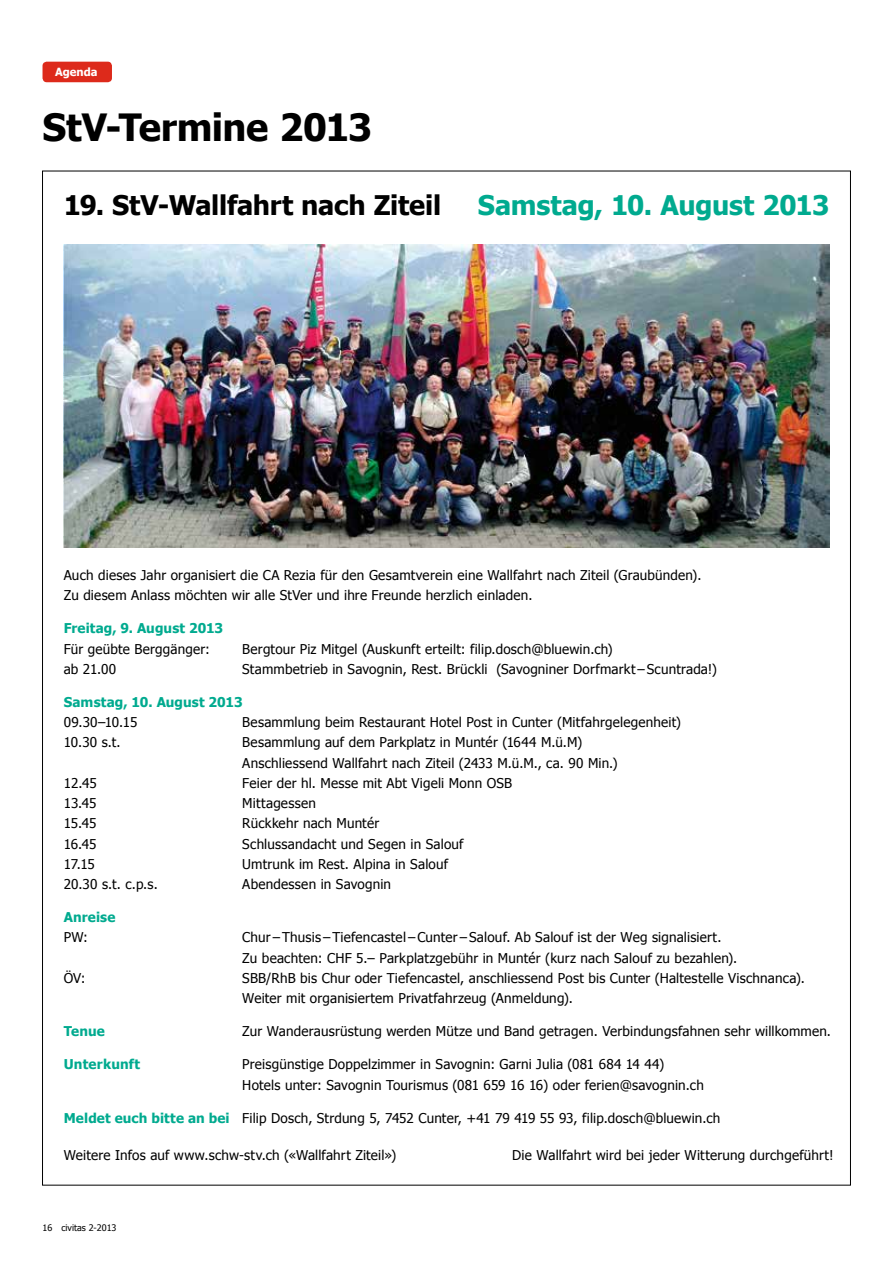
<style>
.page{position:relative;width:893px;height:1263px;background:#fff}
.page>*{position:absolute;margin:0;border:0;box-sizing:border-box;transform-origin:0 0}
.t1{font:700 37.5px "Tahoma";letter-spacing:-.01em;color:#000}
.t2{font:700 27px "Tahoma";letter-spacing:-.01em;color:#000}
.t3{font:700 27px "Tahoma";letter-spacing:-.005em;color:#00aa8f}
.t4{font:13.5px/20.2px "Tahoma";letter-spacing:.015em;color:#000}
.t5{font:700 13.5px "Tahoma";letter-spacing:.01em;color:#00aa8f}
.t6{font:700 11.25px "Tahoma";color:#fff}
.t7{font:9px "Tahoma";color:#000}
.s1{font-weight:700;color:#00aa8f}
</style>
<div class="page">
<div style="left:43px;top:62px;width:69px;height:20px;background:#dd2a1b;border-radius:4px"></div>
<img style="left:64px;top:244px;width:765px;height:303px">
<p class="t6" style="left:55px;top:64px;width:44px">Agenda</p>
<h1 class="t1" style="left:43px;top:101px;width:331px">StV-Termine 2013</h1>
<h2 class="t2" style="left:64px;top:187px;width:379px">19. StV-Wallfahrt nach Ziteil</h2>
<h2 class="t3" style="left:478px;top:187px;width:353px">Samstag, 10. August 2013</h2>
<p class="t4" style="left:64px;top:564px;width:639px">Auch dieses Jahr organisiert die CA Rezia für den Gesamtverein eine Wallfahrt nach Ziteil (Graubünden).<br>Zu diesem Anlass möchten wir alle StVer und ihre Freunde herzlich einladen.</p>
<p class="t5" style="left:64px;top:619px;width:161px">Freitag, 9. August 2013</p>
<p class="t4" style="left:64px;top:638px;width:148px">Für geübte Berggänger:</p>
<p class="t4" style="left:242px;top:638px;width:372px">Bergtour Piz Mitgel (Auskunft erteilt: filip.dosch@bluewin.ch)</p>
<p class="t4" style="left:64px;top:658px;width:54px">ab 21.00</p>
<p class="t4" style="left:242px;top:658px;width:476px">Stammbetrieb in Savognin, Rest. Brückli (Savogniner Dorfmarkt – Scuntrada!)</p>
<p class="t5" style="left:64px;top:692px;width:180px">Samstag, 10. August 2013</p>
<p class="t4" style="left:64px;top:711px;width:75px">09.30–10.15</p>
<p class="t4" style="left:242px;top:711px;width:440px">Besammlung beim Restaurant Hotel Post in Cunter (Mitfahrgelegenheit)</p>
<p class="t4" style="left:64px;top:732px;width:58px">10.30 s.t.</p>
<p class="t4" style="left:242px;top:732px;width:377px">Besammlung auf dem Parkplatz in Muntér (1644 M.ü.M)<br>Anschliessend Wallfahrt nach Ziteil (2433 M.ü.M., ca. 90 Min.)</p>
<p class="t4" style="left:64px;top:772px;width:34px">12.45</p>
<p class="t4" style="left:242px;top:772px;width:271px">Feier der hl. Messe mit Abt Vigeli Monn OSB</p>
<p class="t4" style="left:64px;top:792px;width:34px">13.45</p>
<p class="t4" style="left:242px;top:792px;width:75px">Mittagessen</p>
<p class="t4" style="left:64px;top:813px;width:34px">15.45</p>
<p class="t4" style="left:242px;top:813px;width:138px">Rückkehr nach Muntér</p>
<p class="t4" style="left:64px;top:833px;width:34px">16.45</p>
<p class="t4" style="left:242px;top:833px;width:223px">Schlussandacht und Segen in Salouf</p>
<p class="t4" style="left:64px;top:853px;width:33px">17.15</p>
<p class="t4" style="left:242px;top:853px;width:207px">Umtrunk im Rest. Alpina in Salouf</p>
<p class="t4" style="left:64px;top:873px;width:96px">20.30 s.t. c.p.s.</p>
<p class="t4" style="left:242px;top:873px;width:150px">Abendessen in Savognin</p>
<p class="t5" style="left:64px;top:908px;width:53px">Anreise</p>
<p class="t4" style="left:64px;top:927px;width:26px">PW:</p>
<p class="t4" style="left:242px;top:927px;width:496px">Chur –Thusis –Tiefencastel –Cunter – Salouf. Ab Salouf ist der Weg signalisiert.<br>Zu beachten: CHF 5.– Parkplatzgebühr in Muntér (kurz nach Salouf zu bezahlen).</p>
<p class="t4" style="left:64px;top:967px;width:23px">ÖV:</p>
<p class="t4" style="left:242px;top:967px;width:564px">SBB/RhB bis Chur oder Tiefencastel, anschliessend Post bis Cunter (Haltestelle Vischnanca).<br>Weiter mit organisiertem Privatfahrzeug (Anmeldung).</p>
<p class="t5" style="left:64px;top:1022px;width:42px">Tenue</p>
<p class="t4" style="left:242px;top:1020px;width:590px">Zur Wanderausrüstung werden Mütze und Band getragen. Verbindungsfahnen sehr willkommen.</p>
<p class="t5" style="left:64px;top:1055px;width:78px">Unterkunft</p>
<p class="t4" style="left:242px;top:1053px;width:463px">Preisgünstige Doppelzimmer in Savognin: Garni Julia (081 684 14 44)<br>Hotels unter: Savognin Tourismus (081 659 16 16) oder ferien@savognin.ch</p>
<p class="t4" style="left:64px;top:1107px;width:658px"><span class="s1">Meldet euch bitte an bei</span> Filip Dosch, Strdung 5, 7452 Cunter, +41 79 419 55 93, filip.dosch@bluewin.ch</p>
<p class="t4" style="left:64px;top:1144px;width:334px">Weitere Infos auf www.schw-stv.ch («Wallfahrt Ziteil»)</p>
<p class="t4" style="left:512px;top:1144px;width:323px">Die Wallfahrt wird bei jeder Witterung durchgeführt!</p>
<p class="t7" style="left:43px;top:1222px;width:75px">16 civitas 2-2013</p>
</div>
